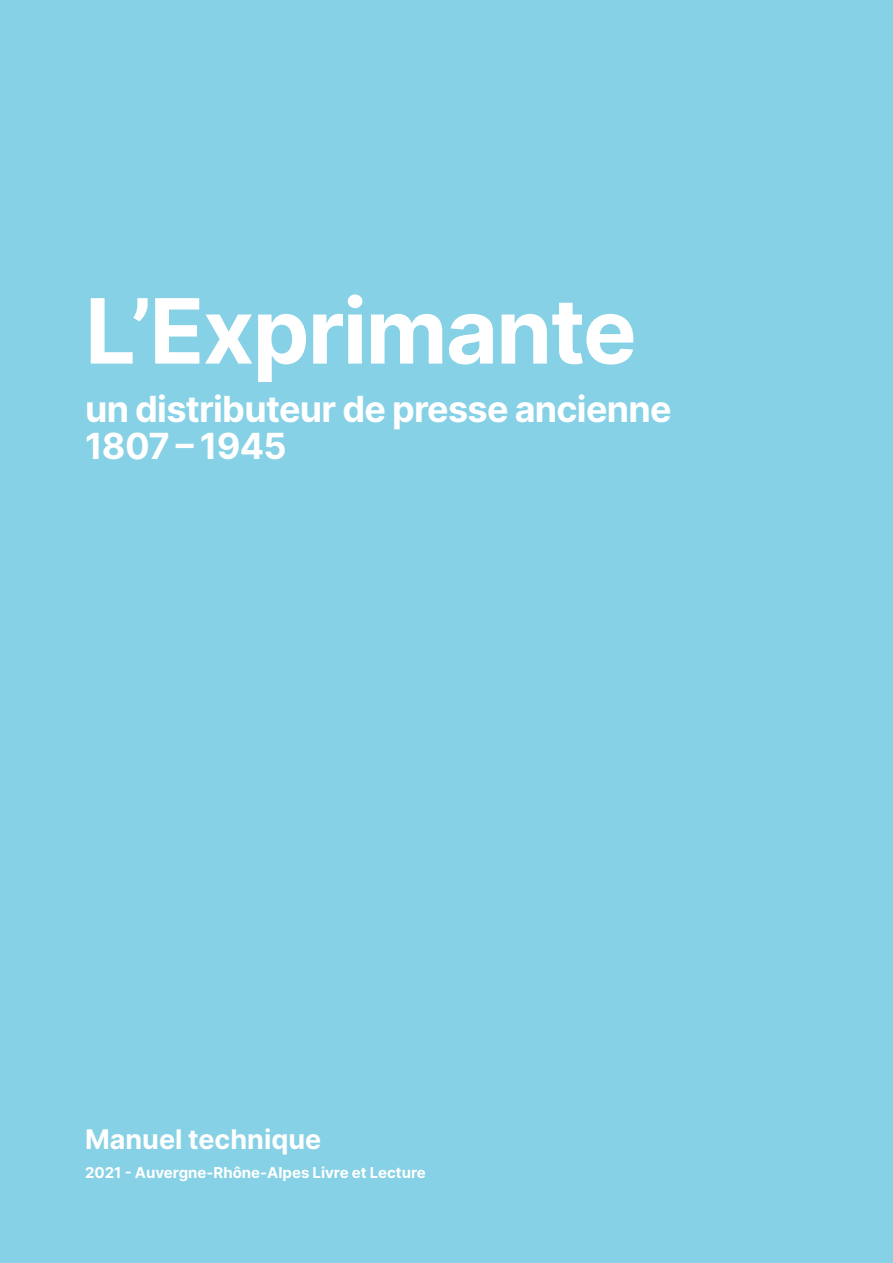
<style>
.page{position:relative;width:893px;height:1263px;background:#86d1e5}
.page>*{position:absolute;margin:0;border:0;box-sizing:border-box;transform-origin:0 0}
.t1{font:700 90px "Inter";letter-spacing:-.02em;color:#fff}
.t2{font:700 36px/37.5px "Inter";letter-spacing:-.02em;color:#fff}
.t3{font:700 27px "Inter";color:#fff}
.t4{font:700 15px "Inter";color:#fff}
</style>
<div class="page">
<h1 class="t1" style="left:85px;top:265px;width:553px">L’Exprimante</h1>
<h2 class="t2" style="left:85px;top:389px;width:588px">un distributeur de presse ancienne<br>1807 – 1945</h2>
<h3 class="t3" style="left:85px;top:1120px;width:238px">Manuel technique</h3>
<p class="t4" style="left:85px;top:1161px;width:342px">2021 - Auvergne-Rhône-Alpes Livre et Lecture</p>
</div>
